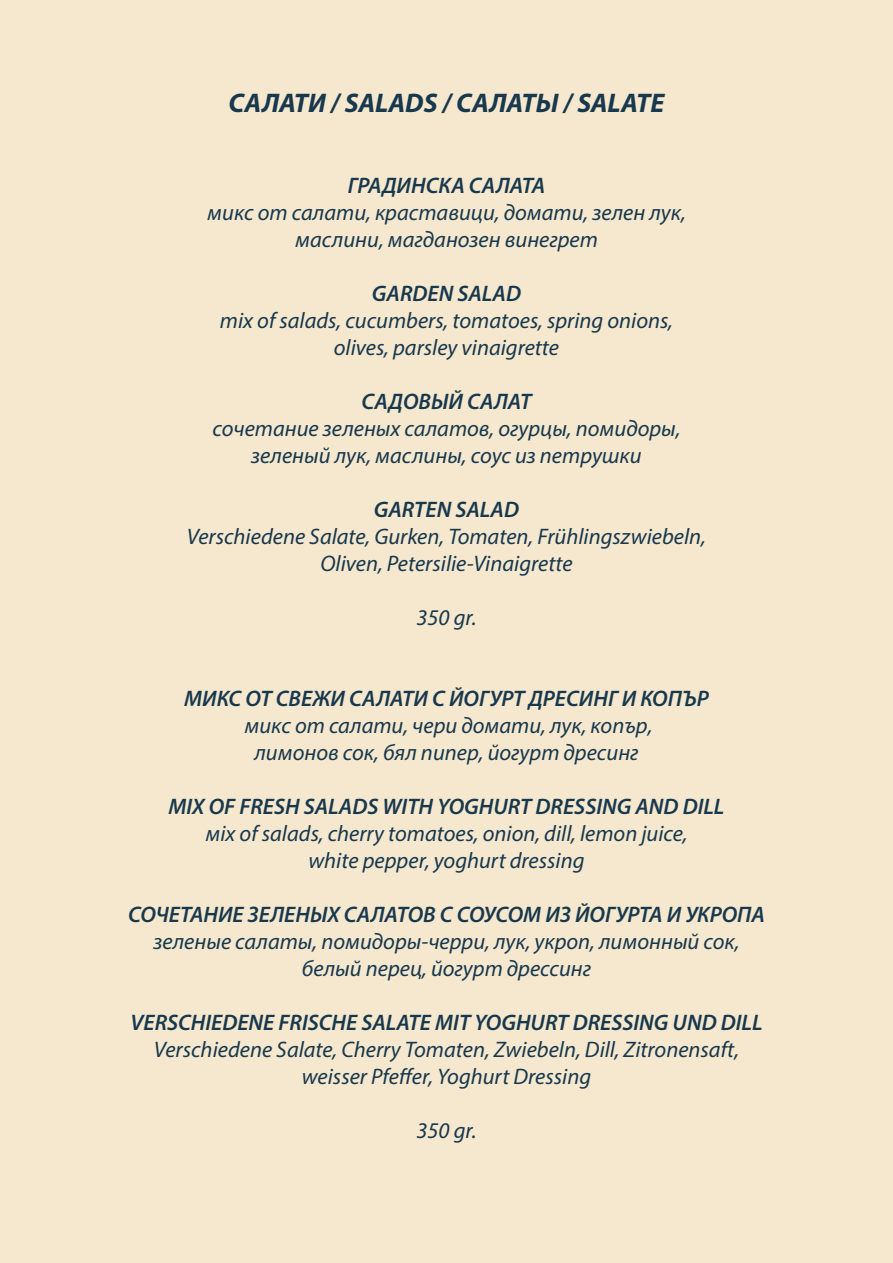
<style>
.page{position:relative;width:893px;height:1263px;background:#f5e8cf}
.page>*{position:absolute;margin:0;border:0;box-sizing:border-box;transform-origin:0 0}
.t1{font:italic 700 27px "Myriad Pro";color:#18384d}
.t2{font:italic 22.5px/27px "Myriad Pro";color:#18384d;text-align:center}
.t3{font:italic 600 22.5px "Myriad Pro";color:#18384d}
</style>
<div class="page">
<p class="t1" style="left:229px;top:85px;width:437px">САЛАТИ / SALADS / САЛАТЬI / SALATE</p>
<p class="t3" style="left:348px;top:171px;width:199px">ГРАДИНСКА САЛАТА</p>
<p class="t2" style="left:207px;top:198px;width:480px">микс от салати, краставици, домати, зелен лук, маслини, магданозен винегрет</p>
<p class="t3" style="left:372px;top:279px;width:151px">GARDEN SALAD</p>
<p class="t2" style="left:220px;top:306px;width:455px">mix of salads, cucumbers, tomatoes, spring onions, olives, parsley vinaigrette</p>
<p class="t3" style="left:362px;top:387px;width:171px">САДОВЫЙ САЛАТ</p>
<p class="t2" style="left:212px;top:414px;width:470px">cочетание зеленых салатов, огурцы, помидоры, зеленый лук, маслины, соус из петрушки</p>
<p class="t3" style="left:374px;top:495px;width:147px">GARTEN SALAD</p>
<p class="t2" style="left:187px;top:522px;width:521px">Verschiedene Salate, Gurken, Tomaten, Frühlingszwiebeln,<br>Oliven, Petersilie-Vinaigrette</p>
<p class="t2" style="left:416px;top:603px;width:62px">350 gr.</p>
<p class="t3" style="left:184px;top:684px;width:526px">МИКС ОТ СВЕЖИ САЛАТИ С ЙОГУРТ ДРЕСИНГ И КОПЪР</p>
<p class="t2" style="left:244px;top:711px;width:410px">микс от салати, чери домати, лук, копър, лимонов сок, бял пипер, йогурт дресинг</p>
<p class="t3" style="left:169px;top:792px;width:557px">MIX OF FRESH SALADS WITH YOGHURT DRESSING AND DILL</p>
<p class="t2" style="left:205px;top:819px;width:484px">мix of salads, cherry tomatoes, onion, dill, lemon juice, white pepper, yoghurt dressing</p>
<p class="t3" style="left:128px;top:900px;width:638px">СОЧЕТАНИЕ ЗЕЛЕНЫХ САЛАТОВ С СОУСОМ ИЗ ЙОГУРТА И УКРОПА</p>
<p class="t2" style="left:153px;top:927px;width:588px">зеленые салаты, помидоры-черри, лук, укроп, лимонный сок, белый перец, йогурт дрессинг</p>
<p class="t3" style="left:130px;top:1008px;width:633px">VERSCHIEDENE FRISCHE SALATE MIT YOGHURT DRESSING UND DILL</p>
<p class="t2" style="left:154px;top:1035px;width:587px">Verschiedene Salate, Cherry Tomaten, Zwiebeln, Dill, Zitronensaft, weisser Pfeffer, Yoghurt Dressing</p>
<p class="t2" style="left:416px;top:1116px;width:62px">350 gr.</p>
</div>
